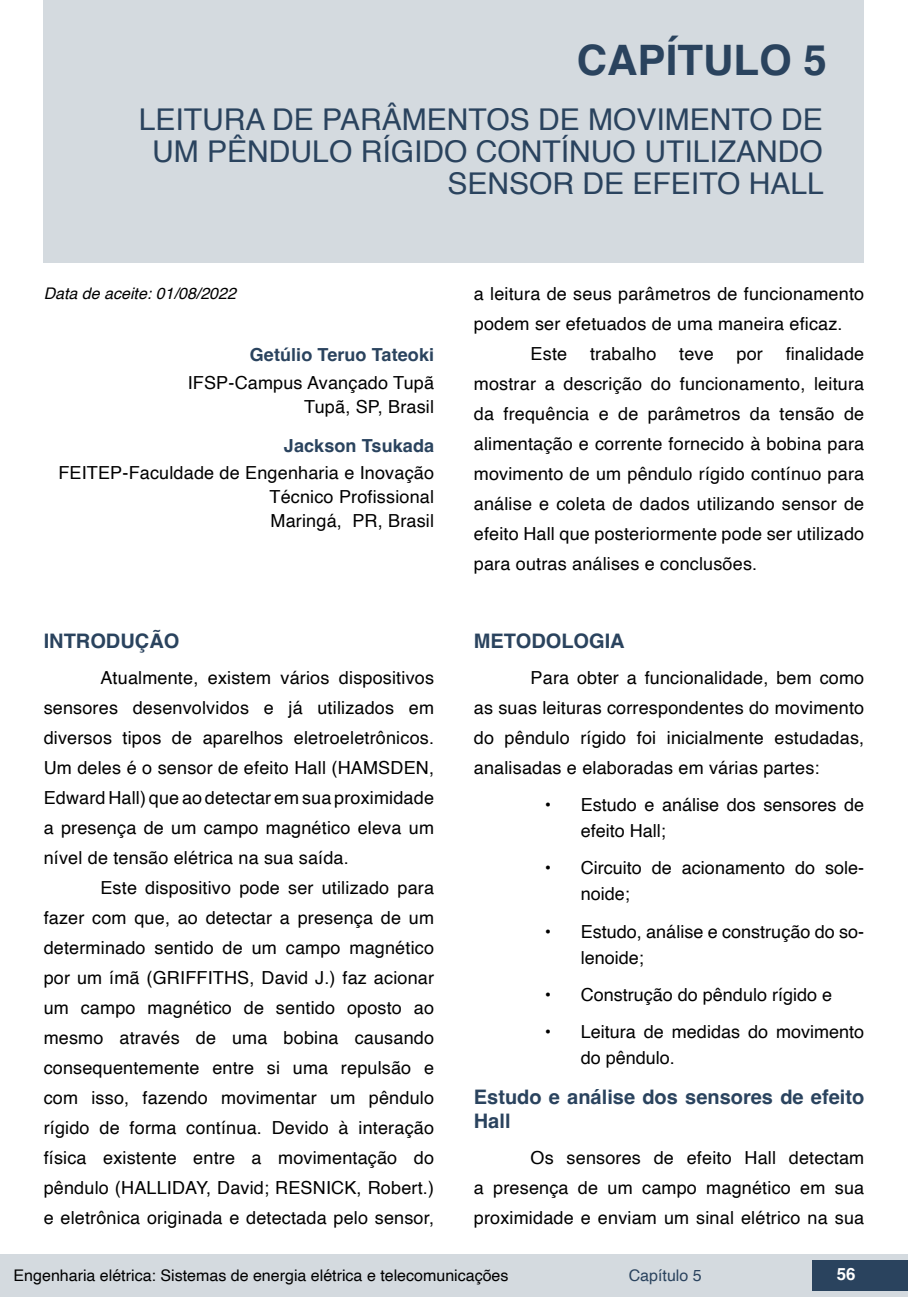
<style>
.page{position:relative;width:908px;height:1304px;background:#fff}
.page>*{position:absolute;margin:0;border:0;box-sizing:border-box;transform-origin:0 0}
.t1{font:700 42px "Helvetica";color:#2a435e}
.t2{font:30px/32px "Helvetica";color:#2a435e;text-align:right}
.t3{font:700 20px/24px "Helvetica";color:#2a435e}
.t4{font:18px/30px "Helvetica";letter-spacing:.01em;color:#000;text-align:justify}
.t5{font:700 18px "Helvetica";letter-spacing:.005em;color:#2a435e}
.t6{font:700 16.8px "Helvetica";color:#fff}
.t7{font:16px "Helvetica";color:#000}
.t8{font:italic 16px "Helvetica";color:#000}
.t9{font:16px "Helvetica";color:#2a435e}
</style>
<div class="page">
<div style="left:0;top:1254px;width:906px;height:43px;background:#d4dadf"></div>
<div style="left:812px;top:1261px;width:95px;height:30px;background:#2a435e"></div>
<div style="left:44px;top:0;width:819px;height:263px;background:#d4dadf"></div>
<h1 class="t1" style="left:576px;top:35px;width:251px">CAPÍTULO 5</h1>
<h2 class="t2" style="left:139px;top:104px;width:686px">LEITURA DE PARÂMENTOS DE MOVIMENTO DE<br>UM PÊNDULO RÍGIDO CONTÍNUO UTILIZANDO<br>SENSOR DE EFEITO HALL</h2>
<p class="t8" style="left:44px;top:280px;width:194px">Data de aceite: 01/08/2022</p>
<p class="t5" style="left:250px;top:344px;width:186px">Getúlio Teruo Tateoki</p>
<p class="t4" style="left:188px;top:371px;width:248px;line-height:24px;text-align:right">IFSP-Campus Avançado Tupã<br>Tupã, SP, Brasil</p>
<p class="t5" style="left:284px;top:435px;width:151px">Jackson Tsukada</p>
<p class="t4" style="left:269px;top:462px;width:166px;line-height:24px;text-indent:-211px">FEITEP-Faculdade de Engenharia e Inovação Técnico Profissional Maringá, PR, Brasil</p>
<p class="t3" style="left:44px;top:631px;width:137px">INTRODUÇÃO</p>
<p class="t4" style="left:44px;top:663px;width:392px;text-indent:57px">Atualmente, existem vários dispositivos sensores desenvolvidos e já utilizados em diversos tipos de aparelhos eletroeletrônicos.<br>Um deles é o sensor de efeito Hall (HAMSDEN, Edward Hall) que ao detectar em sua proximidade a presença de um campo magnético eleva um nível de tensão elétrica na sua saída.</p>
<p class="t4" style="left:44px;top:873px;width:392px;text-indent:57px">Este dispositivo pode ser utilizado para fazer com que, ao detectar a presença de um determinado sentido de um campo magnético por um ímã (GRIFFITHS, David J.) faz acionar um campo magnético de sentido oposto ao mesmo através de uma bobina causando consequentemente entre si uma repulsão e com isso, fazendo movimentar um pêndulo rígido de forma contínua. Devido à interação física existente entre a movimentação do pêndulo (HALLIDAY, David; RESNICK, Robert.) e eletrônica originada e detectada pelo sensor,</p>
<p class="t4" style="left:473px;top:279px;width:391px">a leitura de seus parâmetros de funcionamento</p>
<p class="t4" style="left:473px;top:309px;width:370px">podem ser efetuados de uma maneira eficaz.</p>
<p class="t4" style="left:530px;top:339px;width:38px">Este</p>
<p class="t4" style="left:589px;top:339px;width:68px">trabalho</p>
<p class="t4" style="left:678px;top:339px;width:36px">teve</p>
<p class="t4" style="left:736px;top:339px;width:28px">por</p>
<p class="t4" style="left:473px;top:339px;width:392px;text-indent:312px">finalidade mostrar a descrição do funcionamento, leitura da frequência e de parâmetros da tensão de alimentação e corrente fornecido à bobina para movimento de um pêndulo rígido contínuo para análise e coleta de dados utilizando sensor de efeito Hall que posteriormente pode ser utilizado para outras análises e conclusões.</p>
<p class="t3" style="left:473px;top:631px;width:152px">METODOLOGIA</p>
<p class="t4" style="left:473px;top:663px;width:392px;text-indent:57px">Para obter a funcionalidade, bem como as suas leituras correspondentes do movimento do pêndulo rígido foi inicialmente estudadas, analisadas e elaboradas em várias partes:</p>
<p class="t4" style="left:580px;top:792px;width:285px;line-height:26px;text-indent:-36px">• Estudo e análise dos sensores de efeito Hall;</p>
<p class="t4" style="left:580px;top:856px;width:285px;line-height:26px;text-indent:-36px">• Circuito de acionamento do sole&shy;noide;</p>
<p class="t4" style="left:580px;top:919px;width:285px;line-height:26px;text-indent:-36px">• Estudo, análise e construção do so&shy;lenoide;</p>
<p class="t4" style="left:544px;top:980px;width:289px">• Construção do pêndulo rígido e</p>
<p class="t4" style="left:580px;top:1020px;width:285px;line-height:26px;text-indent:-36px">• Leitura de medidas do movimento do pêndulo.</p>
<p class="t3" style="left:473px;top:1087px;width:392px">Estudo e análise dos sensores de efeito<br>Hall</p>
<p class="t4" style="left:473px;top:1143px;width:392px;text-indent:57px">Os sensores de efeito Hall detectam a presença de um campo magnético em sua proximidade e enviam um sinal elétrico na sua</p>
<p class="t7" style="left:14px;top:1263px;width:496px">Engenharia elétrica: Sistemas de energia elétrica e telecomunicações</p>
<p class="t9" style="left:628px;top:1263px;width:74px">Capítulo 5</p>
<p class="t6" style="left:836px;top:1264px;width:20px">56</p>
</div>
